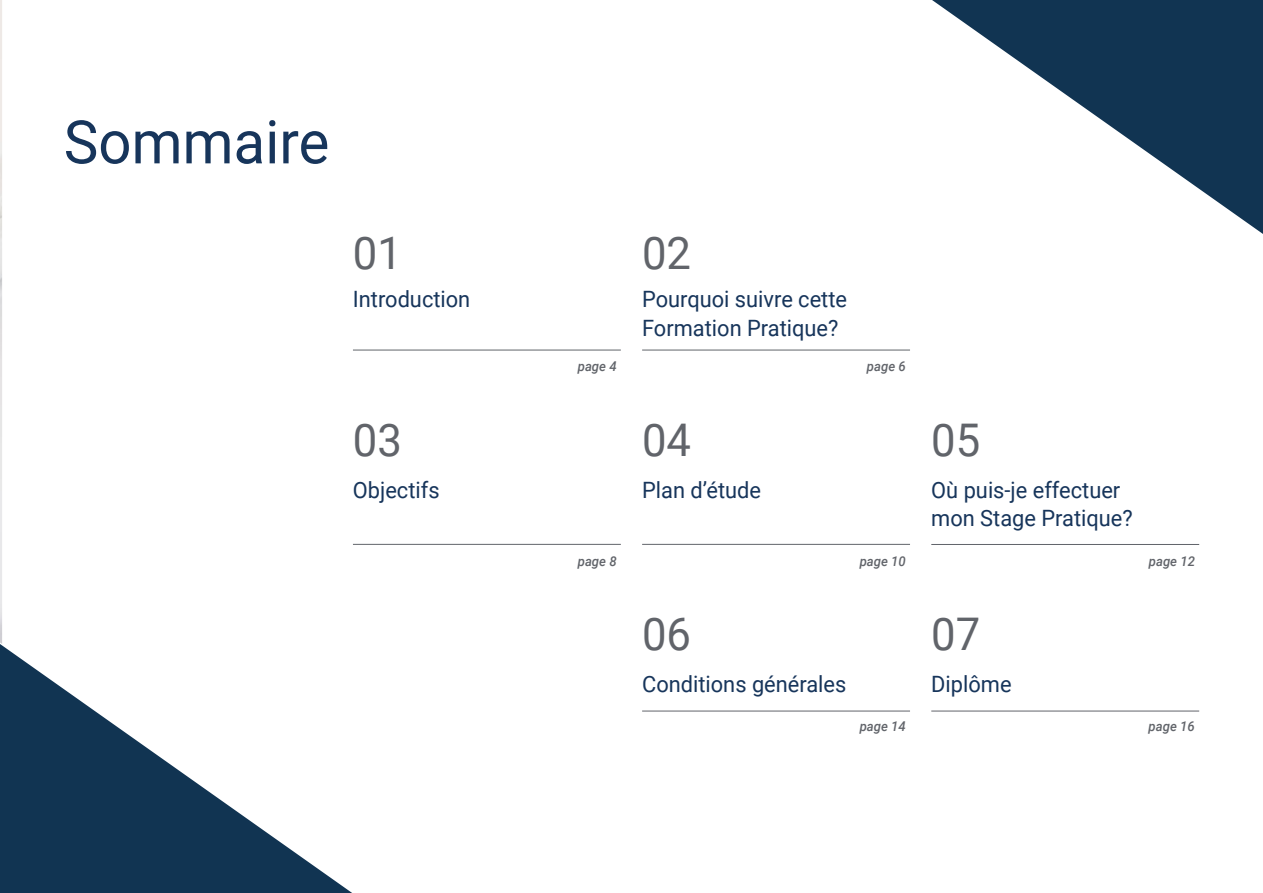
<style>
.page{position:relative;width:1263px;height:893px;background:#fff}
.page>*{position:absolute;margin:0;border:0;box-sizing:border-box;transform-origin:0 0}
.t1{font:60px "Roboto";color:#17355b}
.t2{font:45px "Roboto";color:#61646a}
.t3{font:22.5px/28.5px "Roboto";color:#17355b}
.t4{font:italic 500 13.5px "Roboto";color:#61646a}
</style>
<div class="page">
<svg style="left:0;top:644px;width:352px;height:249px"></svg>
<svg style="left:932px;top:0;width:331px;height:234px"></svg>
<hr style="left:353px;top:350px;width:268px;height:1px;background:#61646a">
<hr style="left:642px;top:711px;width:268px;height:1px;background:#61646a">
<hr style="left:353px;top:544px;width:268px;height:1px;background:#61646a">
<hr style="left:931px;top:711px;width:268px;height:1px;background:#61646a">
<hr style="left:642px;top:544px;width:268px;height:1px;background:#61646a">
<hr style="left:931px;top:544px;width:268px;height:1px;background:#61646a">
<hr style="left:642px;top:350px;width:268px;height:1px;background:#61646a">
<h1 class="t1" style="left:64px;top:100px;width:267px">Sommaire</h1>
<h2 class="t2" style="left:353px;top:221px;width:51px">01</h2>
<p class="t3" style="left:353px;top:284px;width:119px">Introduction</p>
<h2 class="t2" style="left:353px;top:408px;width:51px">03</h2>
<p class="t3" style="left:353px;top:475px;width:88px">Objectifs</p>
<p class="t4" style="left:578px;top:357px;width:40px">page 4</p>
<p class="t4" style="left:578px;top:551px;width:40px">page 8</p>
<h2 class="t2" style="left:642px;top:221px;width:51px">02</h2>
<p class="t3" style="left:642px;top:284px;width:206px">Pourquoi suivre cette<br>Formation Pratique?</p>
<h2 class="t2" style="left:642px;top:408px;width:51px">04</h2>
<p class="t3" style="left:642px;top:475px;width:121px">Plan d’étude</p>
<p class="t4" style="left:867px;top:357px;width:40px">page 6</p>
<p class="t4" style="left:860px;top:551px;width:48px">page 10</p>
<h2 class="t2" style="left:642px;top:602px;width:51px">06</h2>
<p class="t3" style="left:642px;top:669px;width:206px">Conditions générales</p>
<p class="t4" style="left:860px;top:717px;width:48px">page 14</p>
<h2 class="t2" style="left:931px;top:408px;width:51px">05</h2>
<p class="t3" style="left:931px;top:475px;width:203px">Où puis-je effectuer mon Stage Pratique?</p>
<p class="t4" style="left:1149px;top:551px;width:48px">page 12</p>
<h2 class="t2" style="left:931px;top:602px;width:51px">07</h2>
<p class="t3" style="left:931px;top:669px;width:82px">Diplôme</p>
<p class="t4" style="left:1149px;top:717px;width:48px">page 16</p>
</div>
